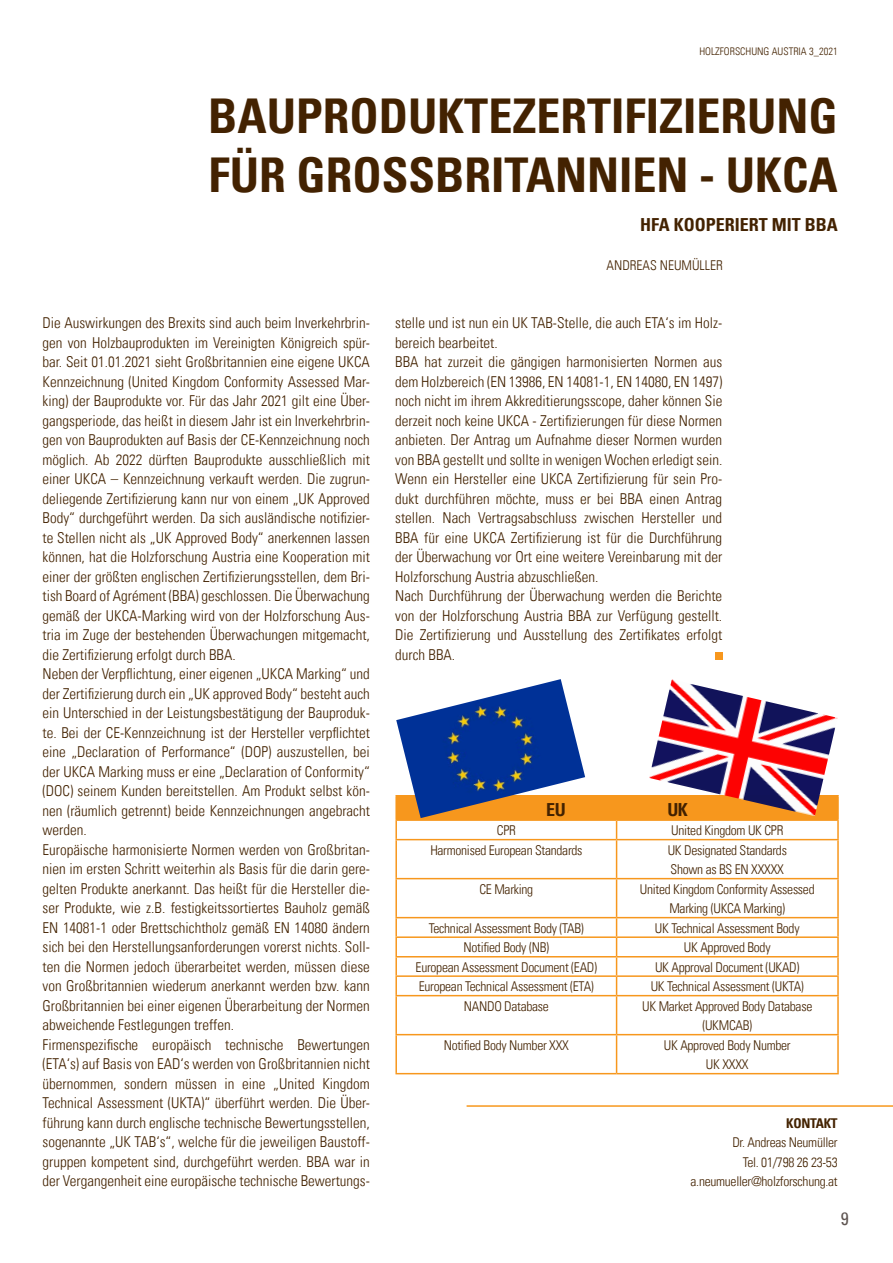
<style>
.page{position:relative;width:893px;height:1263px;background:#fff}
.page>*{position:absolute;margin:0;border:0;box-sizing:border-box;transform-origin:0 0}
.t1{font:48px/58.5px "Univers Com 67 Bold Cond";color:#432201}
.t2{font:18px "Univers Com 67 Bold Cond";color:#432201}
.t3{font:condensed 18px "Univers Com 57";color:#5f5552}
.t4{font:15px/19.5px "Univers Com 47 Light Cond";color:#432201}
.t5{font:13.5px/19.5px "Univers Com 47 Light Cond";letter-spacing:-.02em;color:#432201;text-align:center}
.t6{font:13.5px "Univers Com 47 Light Cond";color:#432201}
.t7{font:13.5px "Univers Com 67 Bold Cond";letter-spacing:-.02em;color:#432201}
.t8{font:10.5px "Univers Com 47 Light Cond";color:#432201}
</style>
<div class="page">
<hr style="left:467px;top:1105px;width:426px;height:2px;background:#f7971d">
<div style="left:715px;top:652px;width:8px;height:8px;background:#f7971d"></div>
<div style="left:396px;top:796px;width:442px;height:24px;background:#f7971d"></div>
<hr style="left:395px;top:795px;width:222px;height:1px;background:#f7971d">
<hr style="left:395px;top:796px;width:2px;height:23px;background:#f7971d">
<hr style="left:617px;top:795px;width:222px;height:1px;background:#f7971d">
<hr style="left:837px;top:796px;width:2px;height:23px;background:#f7971d">
<hr style="left:395px;top:819px;width:222px;height:2px;background:#f7971d">
<svg style="left:395px;top:821px;width:2px;height:18px"></svg>
<hr style="left:617px;top:819px;width:222px;height:2px;background:#f7971d">
<svg style="left:616px;top:821px;width:1px;height:18px"></svg>
<svg style="left:837px;top:821px;width:2px;height:18px"></svg>
<hr style="left:395px;top:839px;width:222px;height:1px;background:#f7971d">
<hr style="left:395px;top:840px;width:2px;height:38px;background:#f7971d">
<hr style="left:617px;top:839px;width:222px;height:1px;background:#f7971d">
<hr style="left:616px;top:840px;width:1px;height:38px;background:#f7971d">
<hr style="left:837px;top:840px;width:2px;height:38px;background:#f7971d">
<hr style="left:395px;top:878px;width:222px;height:1px;background:#f7971d">
<hr style="left:395px;top:879px;width:2px;height:38px;background:#f7971d">
<hr style="left:617px;top:878px;width:222px;height:1px;background:#f7971d">
<hr style="left:616px;top:879px;width:1px;height:38px;background:#f7971d">
<hr style="left:837px;top:879px;width:2px;height:38px;background:#f7971d">
<hr style="left:395px;top:917px;width:222px;height:1px;background:#f7971d">
<hr style="left:617px;top:917px;width:222px;height:1px;background:#f7971d">
<hr style="left:395px;top:936px;width:222px;height:2px;background:#f7971d">
<hr style="left:617px;top:936px;width:222px;height:2px;background:#f7971d">
<hr style="left:395px;top:956px;width:222px;height:1px;background:#f7971d">
<hr style="left:617px;top:956px;width:222px;height:1px;background:#f7971d">
<hr style="left:395px;top:975px;width:222px;height:2px;background:#f7971d">
<svg style="left:395px;top:918px;width:2px;height:77px"></svg>
<hr style="left:617px;top:975px;width:222px;height:2px;background:#f7971d">
<svg style="left:616px;top:918px;width:1px;height:77px"></svg>
<svg style="left:837px;top:918px;width:2px;height:77px"></svg>
<hr style="left:395px;top:995px;width:222px;height:1px;background:#f7971d">
<hr style="left:395px;top:996px;width:2px;height:38px;background:#f7971d">
<hr style="left:617px;top:995px;width:222px;height:1px;background:#f7971d">
<hr style="left:616px;top:996px;width:1px;height:38px;background:#f7971d">
<hr style="left:837px;top:996px;width:2px;height:38px;background:#f7971d">
<hr style="left:395px;top:1034px;width:222px;height:1px;background:#f7971d">
<hr style="left:395px;top:1035px;width:2px;height:38px;background:#f7971d">
<hr style="left:617px;top:1034px;width:222px;height:1px;background:#f7971d">
<hr style="left:616px;top:1035px;width:1px;height:38px;background:#f7971d">
<hr style="left:837px;top:1035px;width:2px;height:38px;background:#f7971d">
<hr style="left:395px;top:1073px;width:222px;height:1px;background:#f7971d">
<hr style="left:617px;top:1073px;width:222px;height:1px;background:#f7971d">
<img style="left:649px;top:679px;width:188px;height:137px">
<img style="left:396px;top:679px;width:189px;height:139px">
<p class="t8" style="left:699px;top:45px;width:140px">HOLZFORSCHUNG AUSTRIA 3_2021</p>
<h1 class="t1" style="left:208px;top:87px;width:631px">BAUPRODUKTEZERTIFIZIERUNG<br>FÜR GROSSBRITANNIEN - UKCA</h1>
<p class="t2" style="left:640px;top:213px;width:199px">HFA KOOPERIERT MIT BBA</p>
<p class="t6" style="left:607px;top:257px;width:118px">ANDREAS NEUMÜLLER</p>
<p class="t4" style="left:43px;top:313px;width:329px">Die Auswirkungen des Brexits sind auch beim Inverkehrbrin&shy;gen von Holzbauprodukten im Vereinigten Königreich spür&shy;bar. Seit 01.01.2021 sieht Großbritannien eine eigene UKCA Kennzeichnung (United Kingdom Conformity Assessed Mar&shy;king) der Bauprodukte vor. Für das Jahr 2021 gilt eine Über&shy;gangsperiode, das heißt in diesem Jahr ist ein Inverkehrbrin&shy;gen von Bauprodukten auf Basis der CE-Kennzeichnung noch möglich. Ab 2022 dürften Bauprodukte ausschließlich mit einer UKCA – Kennzeichnung verkauft werden. Die zugrun&shy;deliegende Zertifizierung kann nur von einem „UK Approved Body“ durchgeführt werden. Da sich ausländische notifizier&shy;te Stellen nicht als „UK Approved Body“ anerkennen lassen können, hat die Holzforschung Austria eine Kooperation mit einer der größten englischen Zertifizierungsstellen, dem Bri&shy;tish Board of Agrément (BBA) geschlossen. Die Überwachung gemäß der UKCA-Marking wird von der Holzforschung Aus&shy;tria im Zuge der bestehenden Überwachungen mitgemacht, die Zertifizierung erfolgt durch BBA.<br>Neben der Verpflichtung, einer eigenen „UKCA Marking“ und der Zertifizierung durch ein „UK approved Body“ besteht auch ein Unterschied in der Leistungsbestätigung der Bauproduk&shy;te. Bei der CE-Kennzeichnung ist der Hersteller verpflichtet eine „Declaration of Performance“ (DOP) auszustellen, bei der UKCA Marking muss er eine „Declaration of Conformity“ (DOC) seinem Kunden bereitstellen. Am Produkt selbst kön&shy;nen (räumlich getrennt) beide Kennzeichnungen angebracht werden.<br>Europäische harmonisierte Normen werden von Großbritan&shy;nien im ersten Schritt weiterhin als Basis für die darin gere&shy;gelten Produkte anerkannt. Das heißt für die Hersteller die&shy;ser Produkte, wie z.B. festigkeitssortiertes Bauholz gemäß EN 14081-1 oder Brettschichtholz gemäß EN 14080 ändern sich bei den Herstellungsanforderungen vorerst nichts. Soll&shy;ten die Normen jedoch überarbeitet werden, müssen diese von Großbritannien wiederum anerkannt werden bzw. kann Großbritannien bei einer eigenen Überarbeitung der Normen abweichende Festlegungen treffen.<br>Firmenspezifische europäisch technische Bewertungen (ETA‘s) auf Basis von EAD‘s werden von Großbritannien nicht übernommen, sondern müssen in eine „United Kingdom Technical Assessment (UKTA)“ überführt werden. Die Über&shy;führung kann durch englische technische Bewertungsstellen, sogenannte „UK TAB‘s“, welche für die jeweiligen Baustoff&shy;gruppen kompetent sind, durchgeführt werden. BBA war in der Vergangenheit eine europäische technische Bewertungs-</p>
<p class="t4" style="left:395px;top:313px;width:329px">stelle und ist nun ein UK TAB-Stelle, die auch ETA‘s im Holz&shy;bereich bearbeitet.<br>BBA hat zurzeit die gängigen harmonisierten Normen aus dem Holzbereich (EN 13986, EN 14081-1, EN 14080, EN 1497) noch nicht im ihrem Akkreditierungsscope, daher können Sie derzeit noch keine UKCA - Zertifizierungen für diese Normen anbieten. Der Antrag um Aufnahme dieser Normen wurden von BBA gestellt und sollte in wenigen Wochen erledigt sein.<br>Wenn ein Hersteller eine UKCA Zertifizierung für sein Pro&shy;dukt durchführen möchte, muss er bei BBA einen Antrag stellen. Nach Vertragsabschluss zwischen Hersteller und BBA für eine UKCA Zertifizierung ist für die Durchführung der Überwachung vor Ort eine weitere Vereinbarung mit der Holzforschung Austria abzuschließen.<br>Nach Durchführung der Überwachung werden die Berichte von der Holzforschung Austria BBA zur Verfügung gestellt.<br>Die Zertifizierung und Ausstellung des Zertifikates erfolgt durch BBA.</p>
<p class="t2" style="left:546px;top:798px;width:21px">EU</p>
<p class="t2" style="left:667px;top:798px;width:22px">UK</p>
<p class="t5" style="left:497px;top:821px;width:20px">CPR</p>
<p class="t5" style="left:671px;top:821px;width:114px">United Kingdom UK CPR</p>
<p class="t5" style="left:430px;top:840px;width:154px">Harmonised European Standards</p>
<p class="t5" style="left:668px;top:840px;width:121px;text-align:left">UK Designated Standards<br>Shown as BS EN XXXXX</p>
<p class="t5" style="left:479px;top:879px;width:55px">CE Marking</p>
<p class="t5" style="left:640px;top:879px;width:176px">United Kingdom Conformity Assessed<br>Marking (UKCA Marking)</p>
<p class="t5" style="left:429px;top:918px;width:157px">Technical Assessment Body (TAB)</p>
<p class="t5" style="left:655px;top:918px;width:146px">UK Technical Assessment Body</p>
<p class="t5" style="left:464px;top:938px;width:87px">Notified Body (NB)</p>
<p class="t5" style="left:684px;top:938px;width:88px">UK Approved Body</p>
<p class="t5" style="left:416px;top:957px;width:183px">European Assessment Document (EAD)</p>
<p class="t5" style="left:655px;top:957px;width:146px">UK Approval Document (UKAD)</p>
<p class="t5" style="left:419px;top:977px;width:177px">European Technical Assessment (ETA)</p>
<p class="t5" style="left:651px;top:977px;width:155px">UK Technical Assessment (UKTA)</p>
<p class="t5" style="left:464px;top:996px;width:86px">NANDO Database</p>
<p class="t5" style="left:642px;top:996px;width:172px">UK Market Approved Body Database (UKMCAB)</p>
<p class="t5" style="left:444px;top:1035px;width:127px">Notified Body Number XXX</p>
<p class="t5" style="left:664px;top:1035px;width:128px">UK Approved Body Number<br>UK XXXX</p>
<p class="t7" style="left:786px;top:1115px;width:53px">KONTAKT</p>
<p class="t5" style="left:690px;top:1133px;width:149px;text-align:right">Dr. Andreas Neumüller<br>Tel. 01/798 26 23-53 a.neumueller@holzforschung.at</p>
<p class="t3" style="left:841px;top:1207px;width:9px">9</p>
</div>
